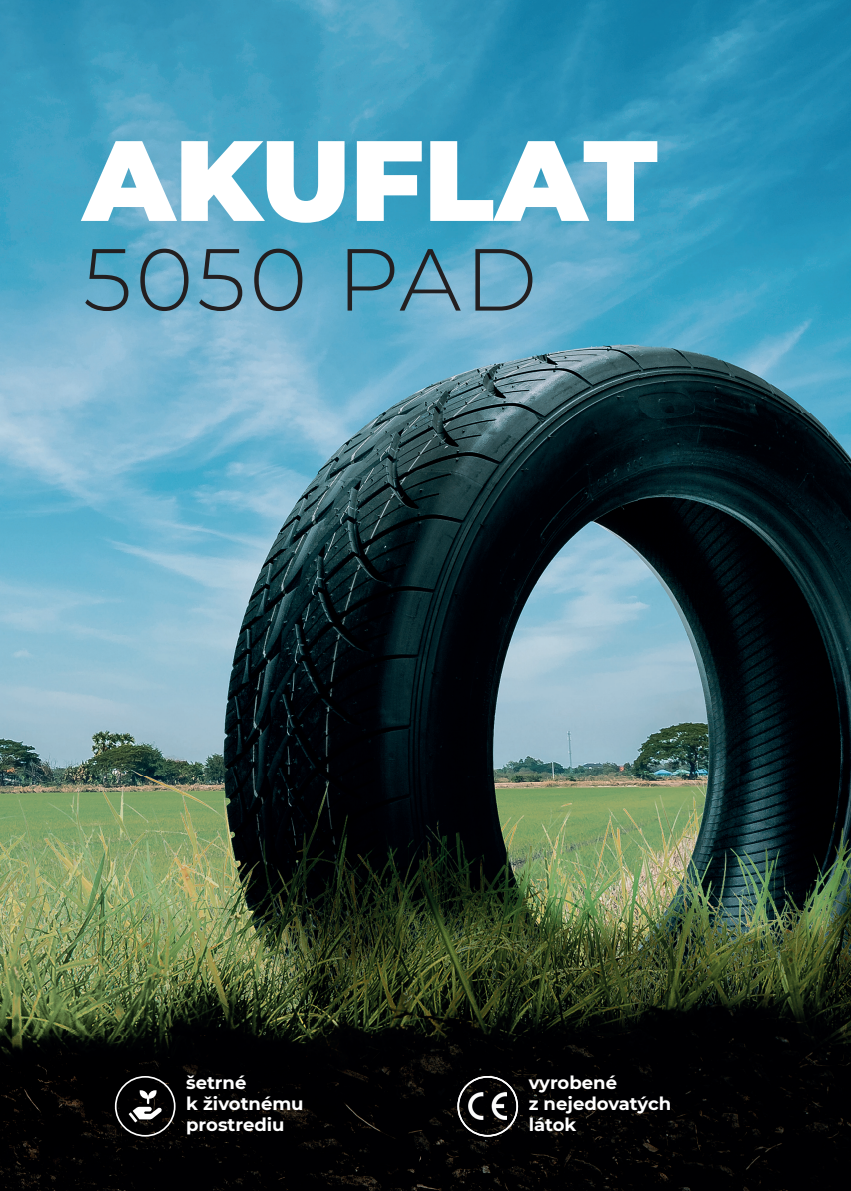
<style>
.page{position:relative;width:851px;height:1191px;background:#fff}
.page>*{position:absolute;margin:0;border:0;box-sizing:border-box;transform-origin:0 0}
.t1{font:900 114px "Montserrat";color:#fff}
.t2{font:300 87.75px "Montserrat";letter-spacing:.04em;color:#231f20}
.t3{font:700 18px/21px "Montserrat";color:#fff}
</style>
<div class="page">
<img style="left:0;top:0;width:850px;height:1191px">
<svg style="left:457px;top:1076px;width:61px;height:60px;background:#282728"></svg>
<img style="left:469px;top:1093px;width:37px;height:26px">
<div style="left:115px;top:1076px;width:60px;height:60px;border:2px solid #fff;border-radius:50%"></div>
<svg style="left:129px;top:1090px;width:33px;height:32px"></svg>
<h1 class="t1" style="left:83px;top:95px;width:576px">AKUFLAT</h1>
<h2 class="t2" style="left:83px;top:220px;width:455px">5050 PAD</h2>
<p class="t3" style="left:186px;top:1071px;width:119px">šetrné<br>k životnému prostrediu</p>
<p class="t3" style="left:528px;top:1071px;width:144px">vyrobené<br>z nejedovatých látok</p>
</div>
